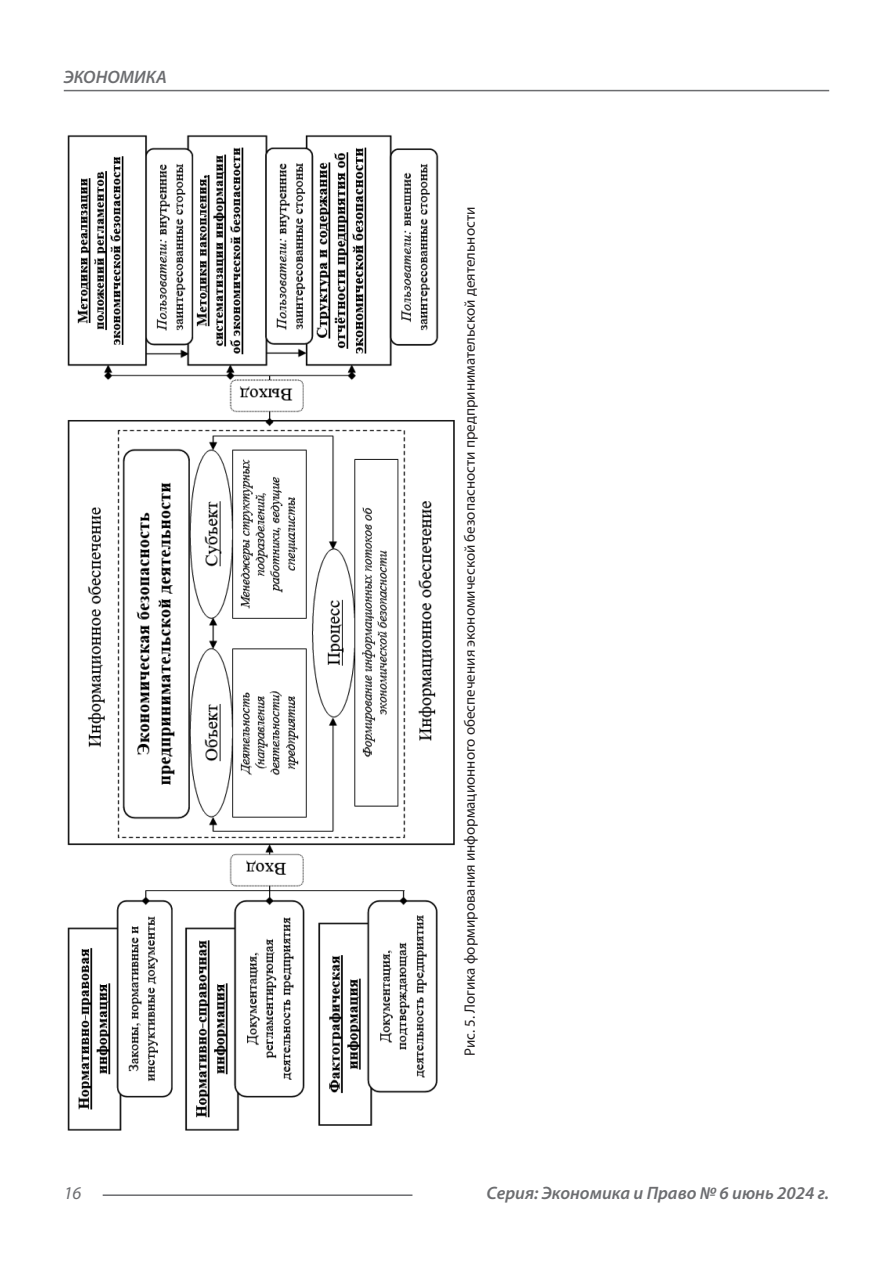
<style>
.page{position:relative;width:893px;height:1263px;background:#fff}
.page>*{position:absolute;margin:0;border:0;box-sizing:border-box;transform-origin:0 0}
.t1{font:italic 600 18px "Myriad Pro";color:#6c6d70}
.t2{font:italic 18px "Myriad Pro";color:#6c6d70}
.Статья_текст{font:15px "Myriad Pro";color:#231f20}
</style>
<div class="page">
<hr style="left:103px;top:1194px;width:309px;height:2px;background:#6c6d70">
<hr style="left:64px;top:90px;width:765px;height:1px;background:#6c6d70">
<img style="left:67px;top:135px;width:388px;height:996px">
<p class="t1" style="left:64px;top:66px;width:105px">ЭКОНОМИКА</p>
<p class="Статья_текст" style="left:461px;top:1056px;width:851px;rotate:-90deg">Рис. 5. Логика формирования информационного обеспечения экономической безопасности предпринимательской деятельности</p>
<p class="t2" style="left:64px;top:1182px;width:19px">16</p>
<p class="t1" style="left:487px;top:1182px;width:344px">Серия: Экономика и Право № 6 июнь 2024 г.</p>
</div>
